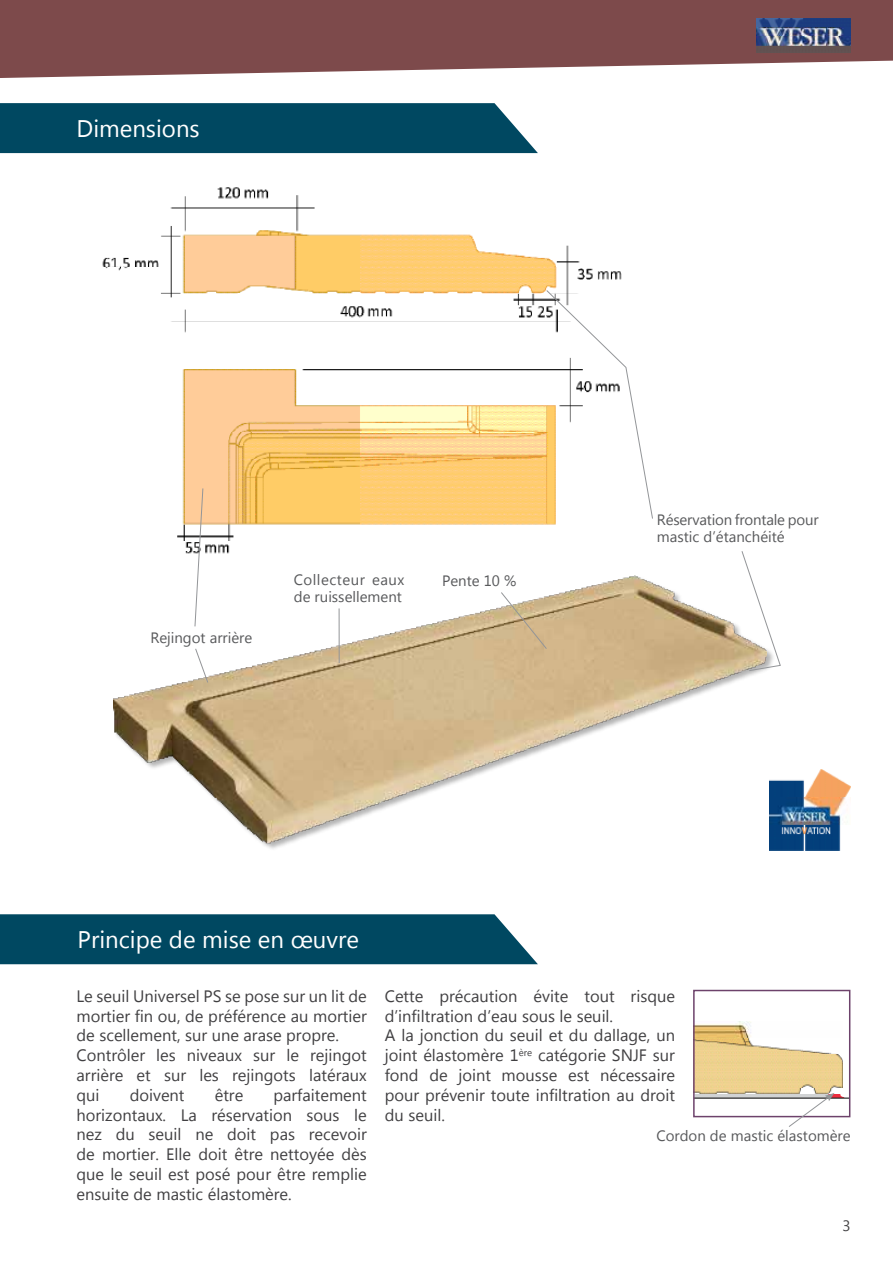
<style>
.page{position:relative;width:893px;height:1263px;background:#fff}
.page>*{position:absolute;margin:0;border:0;box-sizing:border-box;transform-origin:0 0}
.t1{font:24px "Lao UI";color:#fff}
.t2{font:16.5px/19.8px "Lao UI";color:#414042}
.t3{font:15px/16.5px "Lao UI";color:#58595b}
.t4{font:15px "Lao UI";letter-spacing:.03em;color:#58595b}
.t5{font:15px "Lao UI";color:#414042}
</style>
<div class="page">
<img style="left:102px;top:187px;width:520px;height:367px">
<img style="left:113px;top:575px;width:650px;height:274px">
<svg style="left:741px;top:551px;width:40px;height:120px"></svg>
<svg style="left:546px;top:289px;width:107px;height:230px"></svg>
<hr style="left:339px;top:608px;width:1px;height:55px;background:#939598">
<svg style="left:195px;top:648px;width:14px;height:35px"></svg>
<svg style="left:500px;top:591px;width:47px;height:59px"></svg>
<svg style="left:194px;top:488px;width:10px;height:139px"></svg>
<img style="left:770px;top:770px;width:80px;height:80px">
<svg style="left:696px;top:1093px;width:92px;height:5px"></svg>
<img style="left:696px;top:1021px;width:147px;height:72px">
<hr style="left:694px;top:1098px;width:156px;height:1px;background:#000">
<div style="left:693px;top:990px;width:157px;height:127px;border:2px solid #6d426b"></div>
<svg style="left:0;top:0;width:893px;height:78px;background:#8c5f5f"></svg>
<div style="left:0;top:103px;width:538px;height:50px;background:#004861"></div>
<div style="left:0;top:914px;width:538px;height:50px;background:#004861"></div>
<svg style="left:788px;top:1083px;width:56px;height:44px"></svg>
<img style="left:757px;top:18px;width:93px;height:34px">
<h1 class="t1" style="left:77px;top:112px;width:125px">Dimensions</h1>
<p class="t3" style="left:150px;top:628px;width:103px">Rejingot arrière</p>
<p class="t4" style="left:294px;top:570px;width:112px">Collecteur eaux</p>
<p class="t3" style="left:442px;top:572px;width:76px">Pente 10 %</p>
<p class="t3" style="left:294px;top:588px;width:110px">de ruissellement</p>
<h1 class="t1" style="left:78px;top:923px;width:283px">Principe de mise en œuvre</h1>
<p class="t3" style="left:657px;top:511px;width:163px">Réservation frontale pour mastic d’étanchéité</p>
<p class="t2" style="left:77px;top:985px;width:292px">Le seuil Universel PS se pose sur un lit de mortier fin ou, de préférence au mortier de scellement, sur une arase propre.<br>Contrôler les niveaux sur le rejingot arrière et sur les rejingots latéraux qui</p>
<p class="t2" style="left:130px;top:1084px;width:56px">doivent</p>
<p class="t2" style="left:215px;top:1084px;width:30px">être</p>
<p class="t2" style="left:77px;top:1084px;width:292px;text-align:justify;text-indent:197px">parfaitement horizontaux. La réservation sous le nez du seuil ne doit pas recevoir de mortier. Elle doit être nettoyée dès que le seuil est posé pour être remplie ensuite de mastic élastomère.</p>
<p class="t2" style="left:385px;top:985px;width:292px">Cette précaution évite tout risque d’infiltration d’eau sous le seuil.<br>A la jonction du seuil et du dallage, un joint élastomère 1<sup>ère</sup> catégorie SNJF sur fond de joint mousse est nécessaire pour prévenir toute infiltration au droit du seuil.</p>
<p class="t3" style="left:656px;top:1127px;width:196px">Cordon de mastic élastomère</p>
<p class="t5" style="left:842px;top:1216px;width:10px">3</p>
</div>
